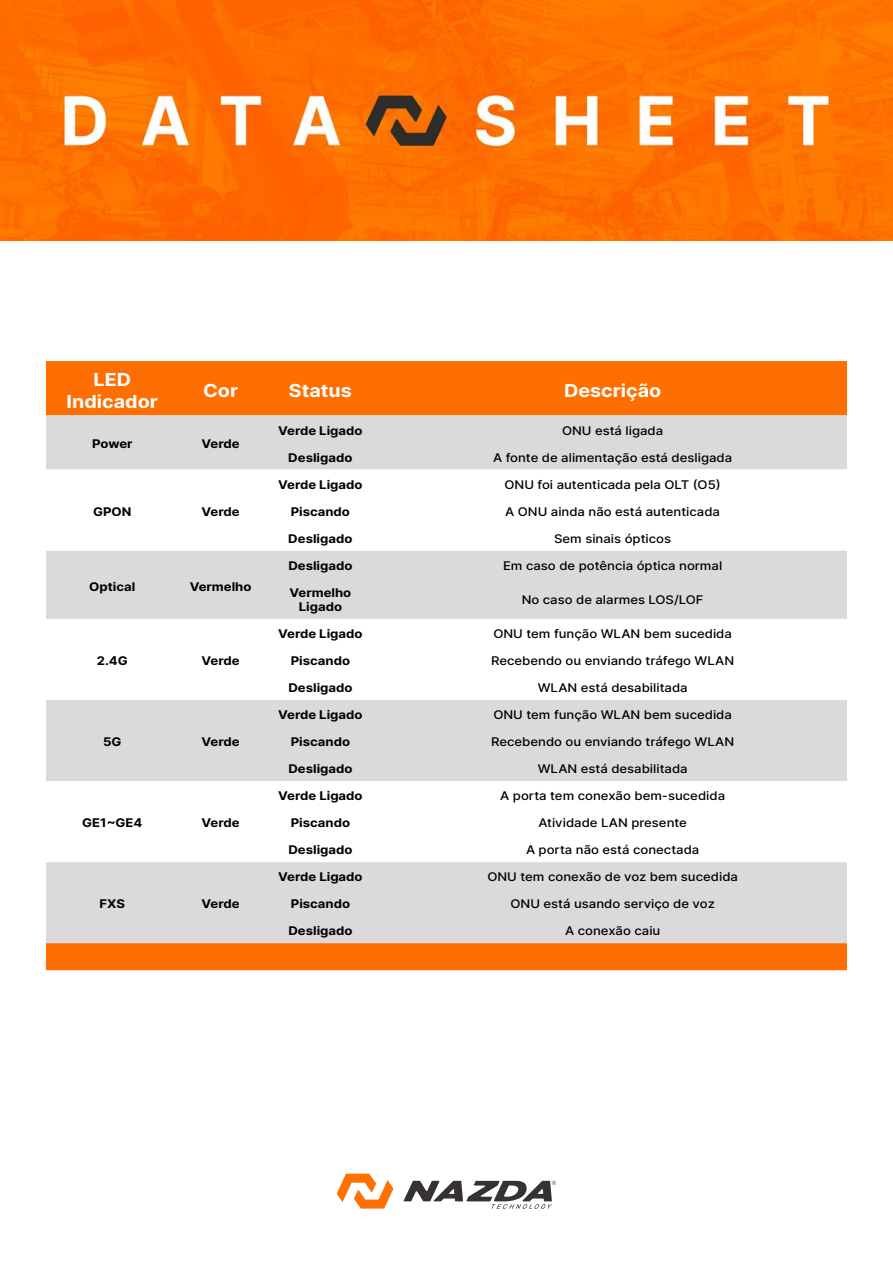
<style>
.page{position:relative;width:893px;height:1263px;background:#fff}
.page>*{position:absolute;margin:0;border:0;box-sizing:border-box;transform-origin:0 0}
.t1{font:700 18px/21.6px "Inter";color:#fff;text-align:center;scale:1.1 1}
.t2{font:500 12px "Inter";color:#000;scale:1.1 1}
.t3{font:700 12px/14.2px "Inter";color:#000;text-align:center;scale:1.1 1}
</style>
<div class="page">
<img style="left:0;top:0;width:893px;height:241px">
<svg style="left:337px;top:1174px;width:56px;height:34px"></svg>
<svg style="left:403px;top:1180px;width:153px;height:29px"></svg>
<div style="left:46px;top:361px;width:801px;height:54px;background:#ff6e00"></div>
<div style="left:46px;top:415px;width:801px;height:528px;background:#dadada"></div>
<svg style="left:46px;top:469px;width:801px;height:393px"></svg>
<div style="left:46px;top:943px;width:801px;height:27px;background:#ff6e00"></div>
<h1 class="t1" style="left:67px;top:368px;width:85px">LED<br>Indicador</h1>
<h1 class="t1" style="left:203px;top:379px;width:33px">Cor</h1>
<h1 class="t1" style="left:289px;top:379px;width:59px">Status</h1>
<h1 class="t1" style="left:564px;top:379px;width:90px">Descrição</h1>
<p class="t3" style="left:92px;top:436px;width:38px">Power</p>
<p class="t3" style="left:202px;top:436px;width:36px">Verde</p>
<p class="t3" style="left:278px;top:423px;width:78px">Verde Ligado</p>
<p class="t2" style="left:562px;top:421px;width:94px">ONU está ligada</p>
<p class="t3" style="left:288px;top:450px;width:60px">Desligado</p>
<p class="t2" style="left:493px;top:449px;width:219px">A fonte de alimentação está desligada</p>
<p class="t3" style="left:93px;top:504px;width:36px">GPON</p>
<p class="t3" style="left:202px;top:504px;width:36px">Verde</p>
<p class="t3" style="left:89px;top:579px;width:43px">Optical</p>
<p class="t3" style="left:190px;top:579px;width:58px">Vermelho</p>
<p class="t3" style="left:97px;top:653px;width:30px">2.4G</p>
<p class="t3" style="left:202px;top:653px;width:36px">Verde</p>
<p class="t3" style="left:103px;top:734px;width:18px">5G</p>
<p class="t3" style="left:202px;top:734px;width:36px">Verde</p>
<p class="t3" style="left:82px;top:815px;width:56px">GE1~GE4</p>
<p class="t3" style="left:202px;top:815px;width:36px">Verde</p>
<p class="t3" style="left:100px;top:896px;width:25px">FXS</p>
<p class="t3" style="left:202px;top:896px;width:36px">Verde</p>
<p class="t3" style="left:278px;top:477px;width:78px">Verde Ligado</p>
<p class="t2" style="left:504px;top:476px;width:198px">ONU foi autenticada pela OLT (O5)</p>
<p class="t3" style="left:291px;top:504px;width:55px">Piscando</p>
<p class="t2" style="left:505px;top:503px;width:197px">A ONU ainda não está autenticada</p>
<p class="t3" style="left:288px;top:531px;width:60px">Desligado</p>
<p class="t2" style="left:554px;top:530px;width:108px">Sem sinais ópticos</p>
<p class="t3" style="left:288px;top:558px;width:60px">Desligado</p>
<p class="t2" style="left:503px;top:557px;width:201px">Em caso de potência óptica normal</p>
<p class="t3" style="left:289px;top:585px;width:58px">Vermelho<br>Ligado</p>
<p class="t2" style="left:522px;top:591px;width:167px">No caso de alarmes LOS/LOF</p>
<p class="t3" style="left:278px;top:626px;width:78px">Verde Ligado</p>
<p class="t2" style="left:493px;top:625px;width:218px">ONU tem função WLAN bem sucedida</p>
<p class="t3" style="left:291px;top:653px;width:55px">Piscando</p>
<p class="t2" style="left:491px;top:652px;width:223px">Recebendo ou enviando tráfego WLAN</p>
<p class="t3" style="left:288px;top:680px;width:60px">Desligado</p>
<p class="t2" style="left:538px;top:679px;width:138px">WLAN está desabilitada</p>
<p class="t3" style="left:278px;top:707px;width:78px">Verde Ligado</p>
<p class="t2" style="left:493px;top:706px;width:218px">ONU tem função WLAN bem sucedida</p>
<p class="t3" style="left:291px;top:734px;width:55px">Piscando</p>
<p class="t2" style="left:491px;top:733px;width:223px">Recebendo ou enviando tráfego WLAN</p>
<p class="t3" style="left:288px;top:761px;width:60px">Desligado</p>
<p class="t2" style="left:538px;top:760px;width:138px">WLAN está desabilitada</p>
<p class="t3" style="left:278px;top:788px;width:78px">Verde Ligado</p>
<p class="t2" style="left:500px;top:787px;width:206px">A porta tem conexão bem-sucedida</p>
<p class="t3" style="left:291px;top:815px;width:55px">Piscando</p>
<p class="t2" style="left:538px;top:814px;width:137px">Atividade LAN presente</p>
<p class="t3" style="left:288px;top:842px;width:60px">Desligado</p>
<p class="t2" style="left:526px;top:841px;width:159px">A porta não está conectada</p>
<p class="t3" style="left:278px;top:869px;width:78px">Verde Ligado</p>
<p class="t2" style="left:487px;top:868px;width:229px">ONU tem conexão de voz bem sucedida</p>
<p class="t3" style="left:291px;top:896px;width:55px">Piscando</p>
<p class="t2" style="left:510px;top:895px;width:187px">ONU está usando serviço de voz</p>
<p class="t3" style="left:288px;top:923px;width:60px">Desligado</p>
<p class="t2" style="left:565px;top:922px;width:88px">A conexão caiu</p>
</div>
